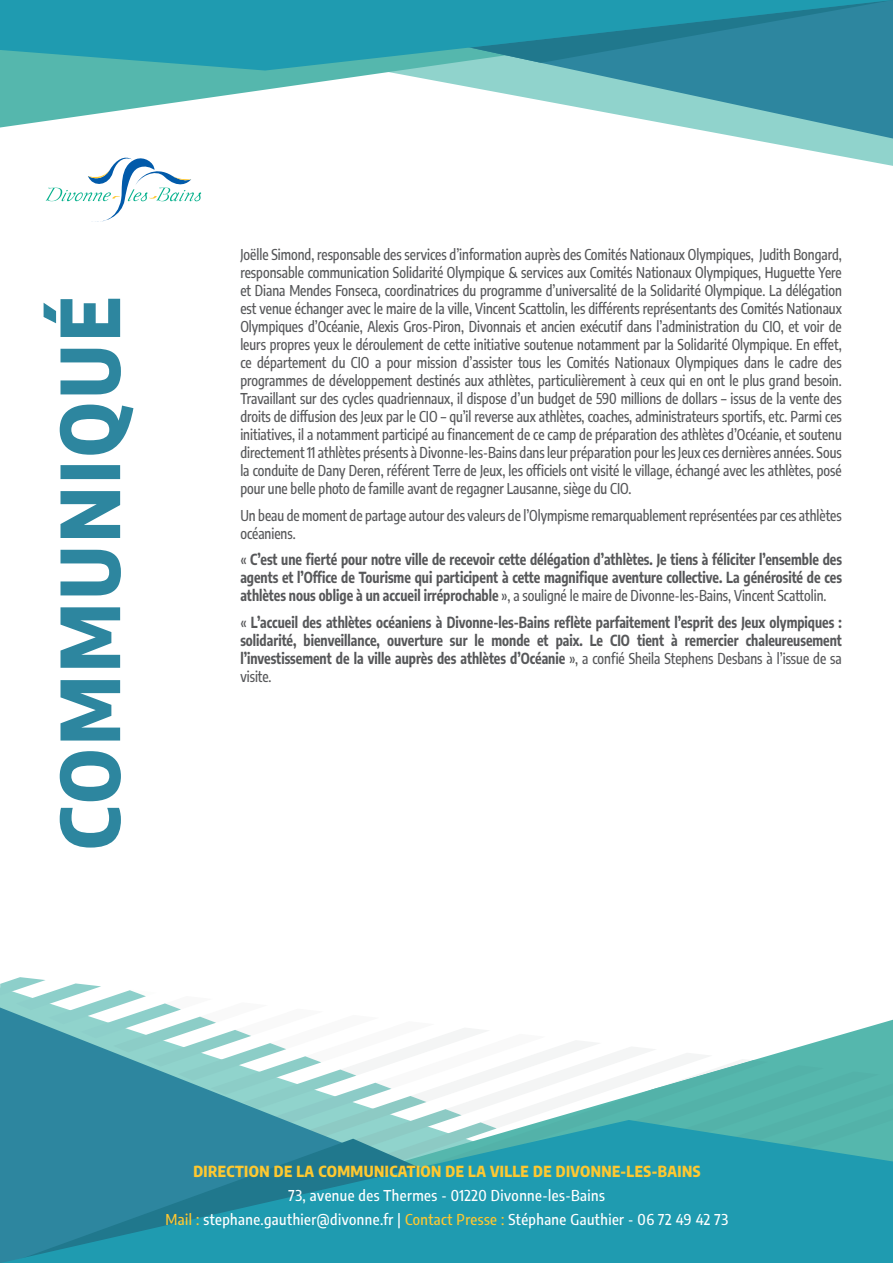
<style>
.page{position:relative;width:893px;height:1263px;background:#fff}
.page>*{position:absolute;margin:0;border:0;box-sizing:border-box;transform-origin:0 0}
.t1{font:500 15px/18px "Encode Sans Condensed";color:#57585a;text-align:justify;scale:.91 1}
.t2{font:700 15px/18px "Encode Sans Condensed";color:#57585a;text-align:justify;scale:.91 1}
.t3{font:500 15px/24px "Encode Sans Condensed";letter-spacing:.03em;color:#fff;text-align:center}
.t4{font:800 15px "Encode Sans Condensed";letter-spacing:.03em;color:#fec830}
.s1{font-weight:500}
.s2{color:#fec830}
</style>
<div class="page">
<svg style="left:46px;top:166px;width:155px;height:56px"></svg>
<svg style="left:768px;top:1020px;width:125px;height:63px;fill:#55b7ad"></svg>
<div style="left:824px;top:1083px;width:69px;height:37px;background:#54b6ac"></div>
<div style="left:768px;top:1065px;width:56px;height:55px;background:#54b6ac"></div>
<svg style="left:0;top:977px;width:768px;height:143px"></svg>
<svg style="left:0;top:1007px;width:646px;height:256px"></svg>
<svg style="left:1px;top:1120px;width:892px;height:143px;background:#2b98aa"></svg>
<svg style="left:112px;top:139px;width:781px;height:27px"></svg>
<svg style="left:0;top:71px;width:249px;height:57px;fill:#55b7ad"></svg>
<svg style="left:249px;top:63px;width:644px;height:76px"></svg>
<svg style="left:0;top:0;width:892px;height:71px;background:#2897a9"></svg>
<svg style="left:44px;top:299px;width:89px;height:548px"></svg>
<p class="t1" style="left:240px;top:245px;width:662px">Joëlle Simond, responsable des services d’information auprès des Comités Nationaux Olympiques, Judith Bongard, responsable communication Solidarité Olympique &amp; services aux Comités Nationaux Olympiques, Huguette Yere et Diana Mendes Fonseca, coordinatrices du programme d’universalité de la Solidarité Olympique. La délégation est venue échanger avec le maire de la ville, Vincent Scattolin, les différents représentants des Comités Nationaux Olympiques d’Océanie, Alexis Gros-Piron, Divonnais et ancien exécutif dans l’administration du CIO, et voir de leurs propres yeux le déroulement de cette initiative soutenue notamment par la Solidarité Olympique. En effet, ce département du CIO a pour mission d’assister tous les Comités Nationaux Olympiques dans le cadre des programmes de développement destinés aux athlètes, particulièrement à ceux qui en ont le plus grand besoin.<br>Travaillant sur des cycles quadriennaux, il dispose d’un budget de 590 millions de dollars – issus de la vente des droits de diffusion des Jeux par le CIO – qu’il reverse aux athlètes, coaches, administrateurs sportifs, etc. Parmi ces initiatives, il a notamment participé au financement de ce camp de préparation des athlètes d’Océanie, et soutenu directement 11 athlètes présents à Divonne-les-Bains dans leur préparation pour les Jeux ces dernières années. Sous la conduite de Dany Deren, référent Terre de Jeux, les officiels ont visité le village, échangé avec les athlètes, posé pour une belle photo de famille avant de regagner Lausanne, siège du CIO.</p>
<p class="t1" style="left:240px;top:505px;width:662px">Un beau de moment de partage autour des valeurs de l’Olympisme remarquablement représentées par ces athlètes océaniens.</p>
<p class="t2" style="left:240px;top:550px;width:663px"><span class="s1">«</span> C’est une fierté pour notre ville de recevoir cette délégation d’athlètes. Je tiens à féliciter l’ensemble des agents et l’Office de Tourisme qui participent à cette magnifique aventure collective. La générosité de ces athlètes nous oblige à un accueil irréprochable <span class="s1">», a souligné le maire de Divonne-les-Bains, Vincent Scattolin.</span></p>
<p class="t2" style="left:240px;top:612px;width:663px"><span class="s1">«</span> L’accueil des athlètes océaniens à Divonne-les-Bains reflète parfaitement l’esprit des Jeux olympiques : solidarité, bienveillance, ouverture sur le monde et paix. Le CIO tient à remercier chaleureusement l’investissement de la ville auprès des athlètes d’Océanie <span class="s1">», a confié Sheila Stephens Desbans à l’issue de sa visite.</span></p>
<p class="t4" style="left:193px;top:1160px;width:508px">DIRECTION DE LA COMMUNICATION DE LA VILLE DE DIVONNE-LES-BAINS</p>
<p class="t3" style="left:165px;top:1182px;width:564px">73, avenue des Thermes - 01220 Divonne-les-Bains<br><span class="s2">Mail :</span> stephane.gauthier@divonne.fr | <span class="s2">Contact Presse :</span> Stéphane Gauthier - 06 72 49 42 73</p>
</div>
